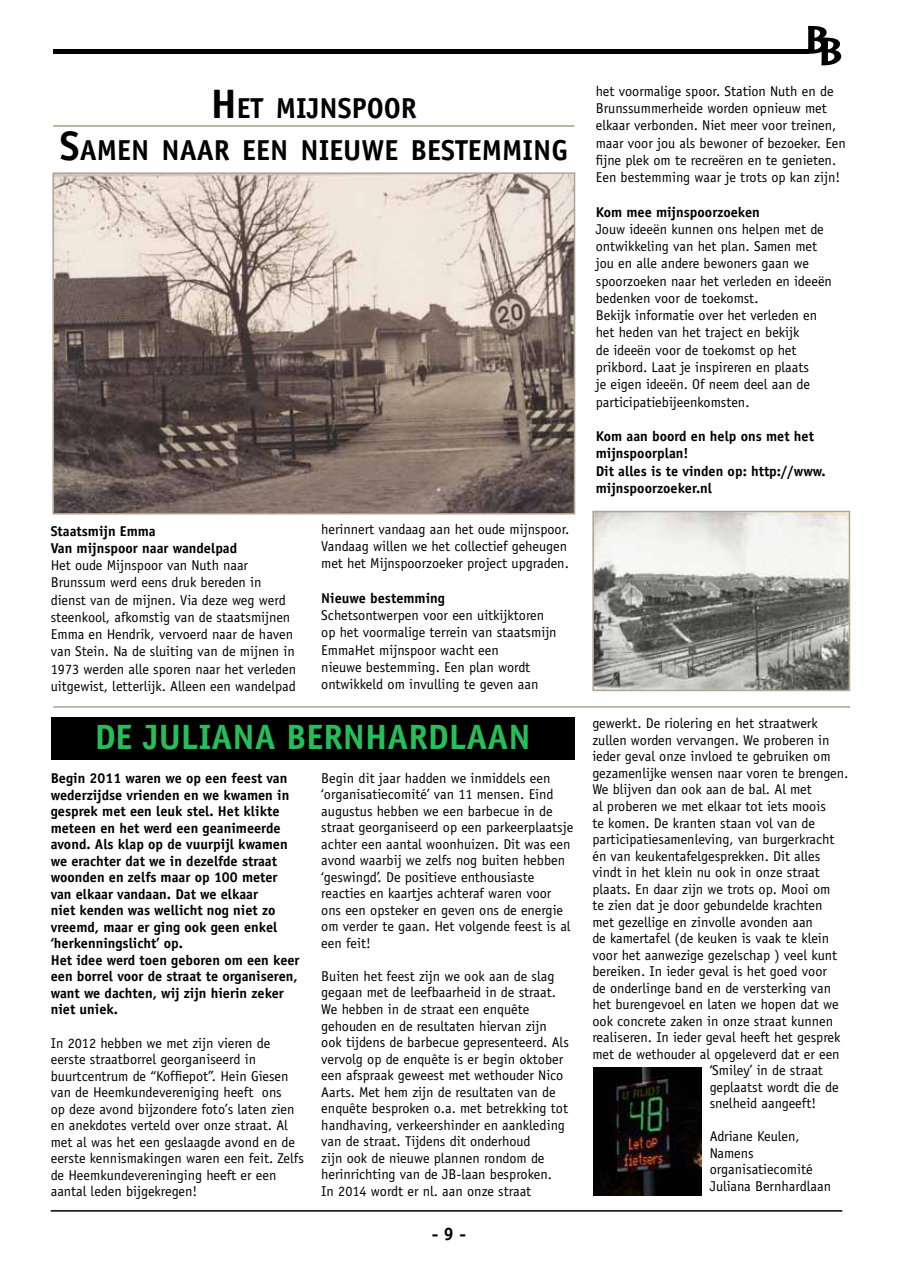
<style>
.page{position:relative;width:898px;height:1272px;background:#fff}
.page>*{position:absolute;margin:0;border:0;box-sizing:border-box;transform-origin:0 0}
.t1{font:700 35.25px "Officina Sans";color:#26be59}
.t2{font:700 28.8px/42px "Officina Sans";color:#000;text-align:center}
.t3{font:700 18px "Officina Sans";color:#000}
.t4{font:14.25px/16.5px "Officina Sans";color:#000}
.t5{font:700 14.25px/16.5px "Officina Sans";color:#000}
.s1{font-size:41.25px}
</style>
<div class="page">
<div style="left:51px;top:717px;width:523px;height:43px;background:#000"></div>
<hr style="left:51px;top:1210px;width:791px;height:1px;background:#000">
<div style="left:53px;top:49px;width:755px;height:5px;background:#000"></div>
<svg style="left:808px;top:26px;width:32px;height:39px"></svg>
<hr style="left:53px;top:706px;width:796px;height:1px;background:#b1a493">
<img style="left:595px;top:514px;width:251px;height:174px">
<div style="left:592px;top:511px;width:257px;height:180px;border:2px solid #b1a493"></div>
<img style="left:55px;top:175px;width:517px;height:336px">
<div style="left:52px;top:172px;width:523px;height:342px;border:2px solid #b1a493"></div>
<hr style="left:53px;top:125px;width:521px;height:2px;background:#aa9d8a">
<img style="left:593px;top:1067px;width:108px;height:128px">
<h2 class="t2" style="left:60px;top:86px;width:509px"><span class="s1">H</span> ET MIJNSPOOR<br><span class="s1">S</span>AMEN NAAR EEN NIEUWE BESTEMMING</h2>
<p class="t4" style="left:595px;top:82px;width:251px;line-height:17.2px">het voormalige spoor. Station Nuth en de Brunssummerheide worden opnieuw met elkaar verbonden. Niet meer voor treinen, maar voor jou als bewoner of bezoeker. Een fijne plek om te recreëren en te genieten.<br>Een bestemming waar je trots op kan zijn!</p>
<p class="t5" style="left:595px;top:203px;width:165px">Kom mee mijnspoorzoeken</p>
<p class="t4" style="left:595px;top:220px;width:237px;line-height:17.2px">Jouw ideeën kunnen ons helpen met de ontwikkeling van het plan. Samen met jou en alle andere bewoners gaan we spoorzoeken naar het verleden en ideeën bedenken voor de toekomst.<br>Bekijk informatie over het verleden en het heden van het traject en bekijk<br>de ideeën voor de toekomst op het prikbord. Laat je inspireren en plaats<br>je eigen ideeën. Of neem deel aan de participatiebijeenkomsten.</p>
<p class="t5" style="left:595px;top:427px;width:231px;line-height:17.2px">Kom aan boord en help ons met het mijnspoorplan!<br>Dit alles is te vinden op: http://www. mijnspoorzoeker.nl</p>
<p class="t5" style="left:51px;top:522px;width:188px;line-height:17.2px">Staatsmijn Emma<br>Van mijnspoor naar wandelpad</p>
<p class="t4" style="left:51px;top:556px;width:247px;line-height:17.2px">Het oude Mijnspoor van Nuth naar Brunssum werd eens druk bereden in dienst van de mijnen. Via deze weg werd steenkool, afkomstig van de staatsmijnen Emma en Hendrik, vervoerd naar de haven van Stein. Na de sluiting van de mijnen in 1973 werden alle sporen naar het verleden uitgewist, letterlijk. Alleen een wandelpad</p>
<p class="t4" style="left:321px;top:520px;width:249px;line-height:17.2px">herinnert vandaag aan het oude mijnspoor.<br>Vandaag willen we het collectief geheugen met het Mijnspoorzoeker project upgraden.</p>
<p class="t5" style="left:321px;top:589px;width:125px">Nieuwe bestemming</p>
<p class="t4" style="left:321px;top:606px;width:237px;line-height:17.2px">Schetsontwerpen voor een uitkijktoren op het voormalige terrein van staatsmijn EmmaHet mijnspoor wacht een<br>nieuwe bestemming. Een plan wordt ontwikkeld om invulling te geven aan</p>
<h1 class="t1" style="left:95px;top:714px;width:82px">De Juliana</h1>
<h1 class="t1" style="left:286px;top:714px;width:42px">Bernhardlaan</h1>
<p class="t5" style="left:51px;top:770px;width:250px">Begin 2011 waren we op een feest van wederzijdse vrienden en we kwamen in gesprek met een leuk stel. Het klikte meteen en het werd een geanimeerde avond. Als klap op de vuurpijl kwamen we erachter dat we in dezelfde straat woonden en zelfs maar op 100 meter van elkaar vandaan. Dat we elkaar<br>niet kenden was wellicht nog niet zo vreemd, maar er ging ook geen enkel ‘herkenningslicht’ op.<br>Het idee werd toen geboren om een keer een borrel voor de straat te organiseren, want we dachten, wij zijn hierin zeker niet uniek.</p>
<p class="t4" style="left:51px;top:1034px;width:254px">In 2012 hebben we met zijn vieren de eerste straatborrel georganiseerd in buurtcentrum de “Koffiepot”. Hein Giesen van de Heemkundevereniging heeft ons<br>op deze avond bijzondere foto’s laten zien en anekdotes verteld over onze straat. Al met al was het een geslaagde avond en de eerste kennismakingen waren een feit. Zelfs de Heemkundevereninging heeft er een aantal leden bijgekregen!</p>
<p class="t4" style="left:321px;top:769px;width:253px">Begin dit jaar hadden we inmiddels een ‘organisatiecomité’ van 11 mensen. Eind augustus hebben we een barbecue in de straat georganiseerd op een parkeerplaatsje achter een aantal woonhuizen. Dit was een avond waarbij we zelfs nog buiten hebben ‘geswingd’. De positieve enthousiaste reacties en kaartjes achteraf waren voor ons een opsteker en geven ons de energie om verder te gaan. Het volgende feest is al een feit!</p>
<p class="t4" style="left:321px;top:967px;width:249px">Buiten het feest zijn we ook aan de slag gegaan met de leefbaarheid in de straat.<br>We hebben in de straat een enquête gehouden en de resultaten hiervan zijn ook tijdens de barbecue gepresenteerd. Als vervolg op de enquête is er begin oktober een afspraak geweest met wethouder Nico Aarts. Met hem zijn de resultaten van de enquête besproken o.a. met betrekking tot handhaving, verkeershinder en aankleding van de straat. Tijdens dit onderhoud<br>zijn ook de nieuwe plannen rondom de herinrichting van de JB-laan besproken.<br>In 2014 wordt er nl. aan onze straat</p>
<p class="t3" style="left:432px;top:1222px;width:35px">-9-</p>
<p class="t4" style="left:592px;top:715px;width:227px">gewerkt. De riolering en het straatwerk</p>
<p class="t4" style="left:592px;top:732px;width:239px">zullen worden vervangen. We proberen in</p>
<p class="t4" style="left:592px;top:748px;width:240px">ieder geval onze invloed te gebruiken om</p>
<p class="t4" style="left:592px;top:765px;width:257px">gezamenlijke wensen naar voren te brengen.</p>
<p class="t4" style="left:592px;top:781px;width:221px">We blijven dan ook aan de bal. Al met</p>
<p class="t4" style="left:592px;top:798px;width:235px">al proberen we met elkaar tot iets moois</p>
<p class="t4" style="left:592px;top:814px;width:224px">te komen. De kranten staan vol van de</p>
<p class="t4" style="left:592px;top:831px;width:243px">participatiesamenleving, van burgerkracht</p>
<p class="t4" style="left:592px;top:847px;width:229px">én van keukentafelgesprekken. Dit alles</p>
<p class="t4" style="left:592px;top:864px;width:229px">vindt in het klein nu ook in onze straat</p>
<p class="t4" style="left:592px;top:880px;width:239px">plaats. En daar zijn we trots op. Mooi om</p>
<p class="t4" style="left:592px;top:897px;width:231px">te zien dat je door gebundelde krachten</p>
<p class="t4" style="left:592px;top:913px;width:222px">met gezellige en zinvolle avonden aan</p>
<p class="t4" style="left:592px;top:930px;width:238px">de kamertafel (de keuken is vaak te klein</p>
<p class="t4" style="left:592px;top:946px;width:246px">voor het aanwezige gezelschap ) veel kunt</p>
<p class="t4" style="left:592px;top:963px;width:236px">bereiken. In ieder geval is het goed voor</p>
<p class="t4" style="left:592px;top:979px;width:240px">de onderlinge band en de versterking van</p>
<p class="t4" style="left:592px;top:996px;width:248px">het burengevoel en laten we hopen dat we</p>
<p class="t4" style="left:592px;top:1012px;width:242px">ook concrete zaken in onze straat kunnen</p>
<p class="t4" style="left:592px;top:1029px;width:249px">realiseren. In ieder geval heeft het gesprek</p>
<p class="t4" style="left:592px;top:1045px;width:249px">met de wethouder al opgeleverd dat er een</p>
<p class="t4" style="left:709px;top:1062px;width:115px">‘Smiley’ in de straat</p>
<p class="t4" style="left:709px;top:1078px;width:130px">geplaatst wordt die de</p>
<p class="t4" style="left:709px;top:1095px;width:108px">snelheid aangeeft!</p>
<p class="t4" style="left:709px;top:1128px;width:123px">Adriane Keulen,<br>Namens organisatiecomité<br>Juliana Bernhardlaan</p>
</div>
